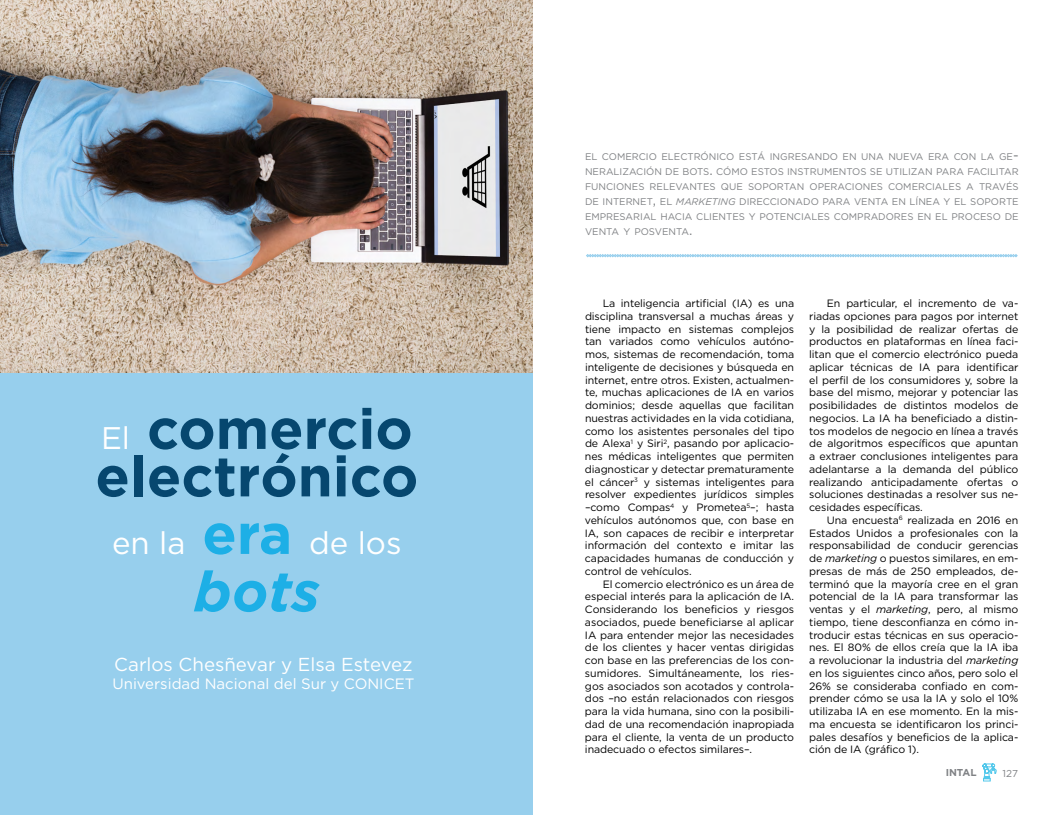
<style>
.page{position:relative;width:1063px;height:815px;background:#fff}
.page>*{position:absolute;margin:0;border:0;box-sizing:border-box;transform-origin:0 0}
.t1{font:700 56.25px/47.5px "Gotham";color:#06476f}
.t2{font:italic 700 56.25px "Gotham";color:#1dafe6}
.t3{font:31.25px "Gotham";color:#fff}
.t4{font:18.75px "Gotham";color:#fff}
.t5{font:15px "Gotham";color:#fff}
.t6{font:10.62px/12.8px "Gotham";letter-spacing:-.01em;color:#000;text-align:justify}
.t7{font:700 10px "Gotham";color:#808285}
.t8{font:10px "Gotham";color:#808285}
.t9{font:9.62px/15px "Gotham";color:#808285;text-align:justify}
.s1{font-weight:400;font-size:31.25px;color:#fff}
.s2{font-weight:700;font-size:56.25px;color:#1dafe6}
.s3{font-size:13.75px}
.s4{font-style:italic}
</style>
<div class="page">
<svg style="left:982px;top:763px;width:15px;height:19px"></svg>
<div style="left:0;top:349px;width:532px;height:466px;background:#97cfed"></div>
<img style="left:0;top:0;width:532px;height:373px">
<svg style="left:586px;top:254px;width:431px;height:3px"></svg>
<h1 class="t1" style="left:95px;top:404px;width:324px"><span class="s1">El</span> comercio electrónico</h1>
<h2 class="t3" style="left:112px;top:526px;width:291px">en la <span class="s2">era</span> de los</h2>
<h1 class="t2" style="left:194px;top:554px;width:127px">bots</h1>
<h3 class="t4" style="left:114px;top:654px;width:300px">Carlos Chesñevar y Elsa Estevez</h3>
<h3 class="t5" style="left:112px;top:675px;width:304px">Universidad Nacional del Sur y CONICET</h3>
<p class="t9" style="left:585px;top:149px;width:435px">EL COMERCIO ELECTRÓNICO ESTÁ INGRESANDO EN UNA NUEVA ERA CON LA GE<span class="s3">-</span>NERALIZACIÓN DE BOTS<span class="s3">.</span> CÓMO ESTOS INSTRUMENTOS SE UTILIZAN PARA FACILITAR FUNCIONES RELEVANTES QUE SOPORTAN OPERACIONES COMERCIALES A TRAVÉS DE INTERNET<span class="s3">,</span> EL <span class="s4">MARKETING</span> DIRECCIONADO PARA VENTA EN LÍNEA Y EL SOPORTE EMPRESARIAL HACIA CLIENTES Y POTENCIALES COMPRADORES EN EL PROCESO DE VENTA Y POSVENTA<span class="s3">.</span></p>
<p class="t6" style="left:585px;top:297px;width:211px;text-indent:18px">La inteligencia artificial (IA) es una disciplina transversal a muchas áreas y tiene impacto en sistemas complejos tan variados como vehículos autóno&shy;mos, sistemas de recomendación, toma inteligente de decisiones y búsqueda en internet, entre otros. Existen, actualmen&shy;te, muchas aplicaciones de IA en varios dominios; desde aquellas que facilitan nuestras actividades en la vida cotidiana, como los asistentes personales del tipo de Alexa<sup>1</sup> y Siri<sup>2</sup>, pasando por aplicacio&shy;nes médicas inteligentes que permiten diagnosticar y detectar prematuramente el cáncer<sup>3</sup> y sistemas inteligentes para resolver expedientes jurídicos simples –como Compas<sup>4</sup> y Prometea<sup>5</sup>–; hasta vehículos autónomos que, con base en IA, son capaces de recibir e interpretar información del contexto e imitar las capacidades humanas de conducción y control de vehículos.</p>
<p class="t6" style="left:585px;top:577px;width:211px;text-indent:18px">El comercio electrónico es un área de especial interés para la aplicación de IA.<br>Considerando los beneficios y riesgos asociados, puede beneficiarse al aplicar IA para entender mejor las necesidades de los clientes y hacer ventas dirigidas con base en las preferencias de los con&shy;sumidores. Simultáneamente, los ries&shy;gos asociados son acotados y controla&shy;dos –no están relacionados con riesgos para la vida humana, sino con la posibili&shy;dad de una recomendación inapropiada para el cliente, la venta de un producto inadecuado o efectos similares–.</p>
<p class="t6" style="left:809px;top:297px;width:211px;text-indent:18px">En particular, el incremento de va&shy;riadas opciones para pagos por internet y la posibilidad de realizar ofertas de productos en plataformas en línea faci&shy;litan que el comercio electrónico pueda aplicar técnicas de IA para identificar el perfil de los consumidores y, sobre la base del mismo, mejorar y potenciar las posibilidades de distintos modelos de negocios. La IA ha beneficiado a distin&shy;tos modelos de negocio en línea a través de algoritmos específicos que apuntan a extraer conclusiones inteligentes para adelantarse a la demanda del público realizando anticipadamente ofertas o soluciones destinadas a resolver sus ne&shy;cesidades específicas.</p>
<p class="t6" style="left:809px;top:514px;width:211px;text-indent:18px">Una encuesta<sup>6</sup> realizada en 2016 en Estados Unidos a profesionales con la responsabilidad de conducir gerencias de <span class="s4">marketing</span> o puestos similares, en em&shy;presas de más de 250 empleados, de&shy;terminó que la mayoría cree en el gran potencial de la IA para transformar las ventas y el <span class="s4">marketing</span>, pero, al mismo tiempo, tiene desconfianza en cómo in&shy;troducir estas técnicas en sus operacio&shy;nes. El 80% de ellos creía que la IA iba a revolucionar la industria del <span class="s4">marketing </span>en los siguientes cinco años, pero solo el 26% se consideraba confiado en com&shy;prender cómo se usa la IA y solo el 10% utilizaba IA en ese momento. En la mis&shy;ma encuesta se identificaron los princi&shy;pales desafíos y beneficios de la aplica&shy;ción de IA (gráfico 1).</p>
<p class="t7" style="left:946px;top:767px;width:32px">INTAL</p>
<p class="t8" style="left:1003px;top:768px;width:17px">127</p>
</div>
